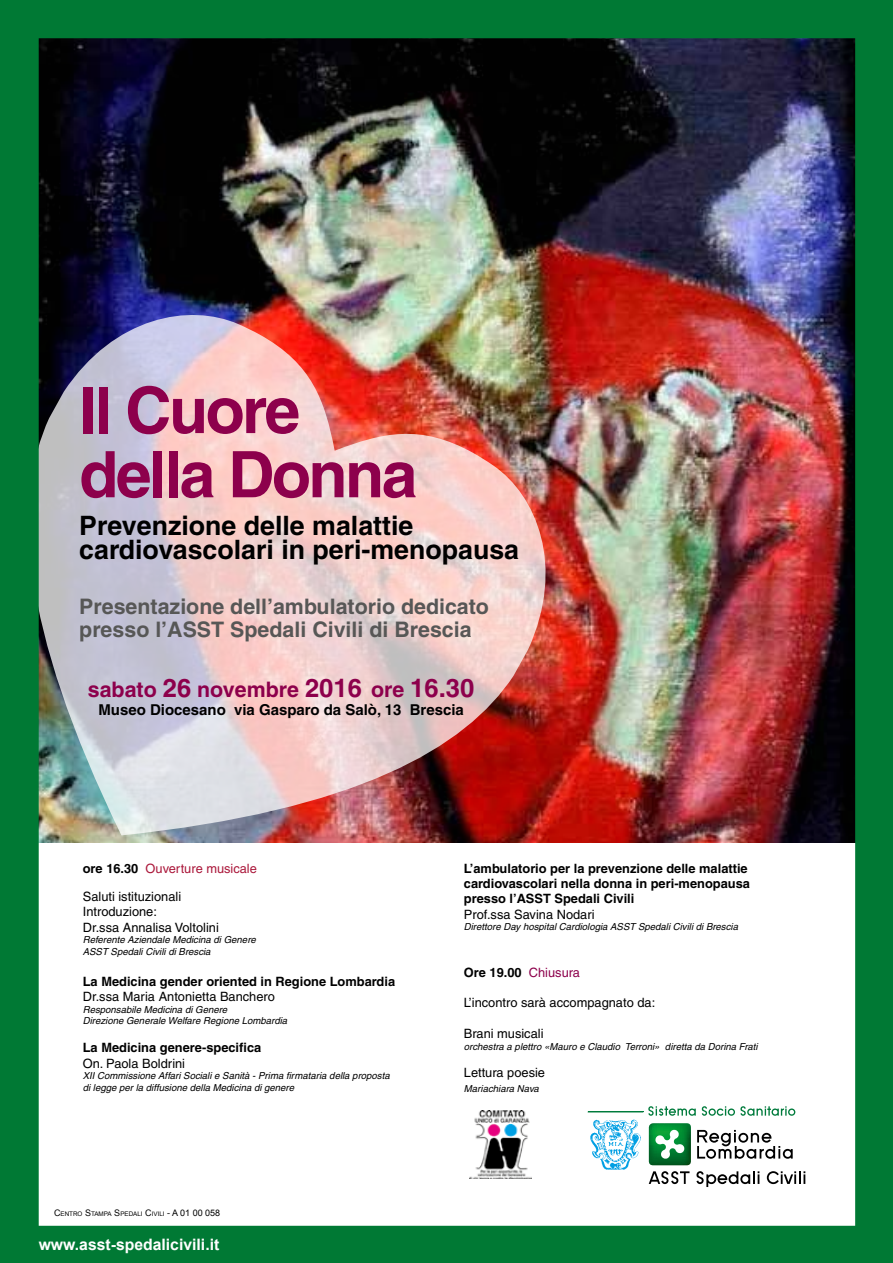
<style>
.page{position:relative;width:893px;height:1263px;background:#fff}
.page>*{position:absolute;margin:0;border:0;box-sizing:border-box;transform-origin:0 0}
.t1{font:700 64.2px/64.2px "Helvetica";letter-spacing:-.04em;color:#8d004c}
.t2{font:700 26.7px/24.6px "Helvetica";color:#000}
.t3{font:700 21.45px/23.5px "Helvetica";color:#575756}
.t4{font:700 21.45px "Helvetica";color:#8d004c}
.t5{font:700 15.75px "Arial";color:#fff}
.t6{font:700 15px "Helvetica";color:#000}
.t7{font:12.9px/28.2px "Helvetica";color:#000}
.t8{font:700 12.9px/15.5px "Helvetica";color:#000}
.t9{font:italic 9.6px/11.6px "Helvetica";color:#000}
.t10{font:6.3px "Arial";color:#000}
.s1{font-size:25.65px}
.s2{font-weight:700}
.s3{color:#ab183b}
.s4{font-size:9px}
.s5{font-weight:400;color:#8d004c}
</style>
<div class="page">
<img style="left:0;top:0;width:893px;height:1263px">
<h1 class="t1" style="left:79px;top:377px;width:340px">Il Cuore della Donna</h1>
<h2 class="t2" style="left:79px;top:513px;width:441px">Prevenzione delle malattie cardiovascolari in peri-menopausa</h2>
<h3 class="t3" style="left:79px;top:594px;width:411px">Presentazione dell’ambulatorio dedicato presso l’ASST Spedali Civili di Brescia</h3>
<h3 class="t4" style="left:88px;top:676px;width:388px">sabato <span class="s1">26</span> novembre <span class="s1">2016</span> ore <span class="s1">16.30</span></h3>
<h3 class="t6" style="left:98px;top:700px;width:367px">Museo Diocesano via Gasparo da Salò, 13 Brescia</h3>
<h3 class="t7" style="left:83px;top:854px;width:176px"><span class="s2">ore 16.30</span> <span class="s3">Ouverture musicale<br></span>Saluti istituzionali</h3>
<h3 class="t7" style="left:83px;top:904px;width:138px;line-height:15.5px">Introduzione:<br>Dr.ssa Annalisa Voltolini</h3>
<p class="t9" style="left:83px;top:934px;width:175px">Referente Aziendale Medicina di Genere<br>ASST Spedali Civili di Brescia</p>
<h3 class="t8" style="left:83px;top:973px;width:314px">La Medicina gender oriented in Regione Lombardia</h3>
<h3 class="t7" style="left:83px;top:982px;width:194px">Dr.ssa Maria Antonietta Banchero</h3>
<p class="t9" style="left:83px;top:1003px;width:206px">Responsabile Medicina di Genere<br>Direzione Generale Welfare Regione Lombardia</p>
<h3 class="t8" style="left:83px;top:1040px;width:180px">La Medicina genere-specifica</h3>
<h3 class="t7" style="left:83px;top:1049px;width:104px">On. Paola Boldrini</h3>
<p class="t9" style="left:83px;top:1070px;width:308px">XII Commissione Affari Sociali e Sanità - Prima firmataria della proposta di legge per la diffusione della Medicina di genere</p>
<p class="t10" style="left:54px;top:1209px;width:168px"><span class="s4">C</span>ENTRO <span class="s4">S</span>TAMPA <span class="s4">S</span>PEDALI <span class="s4">C</span>IVILI <span class="s4">- A 01 00 058</span></p>
<h3 class="t5" style="left:39px;top:1233px;width:182px">www.asst-spedalicivili.it</h3>
<h3 class="t8" style="left:464px;top:860px;width:288px">L’ambulatorio per la prevenzione delle malattie cardiovascolari nella donna in peri-menopausa presso l’ASST Spedali Civili</h3>
<h3 class="t7" style="left:464px;top:900px;width:132px">Prof.ssa Savina Nodari</h3>
<p class="t9" style="left:464px;top:921px;width:276px">Direttore Day hospital Cardiologia ASST Spedali Civili di Brescia</p>
<h3 class="t8" style="left:464px;top:964px;width:118px">Ore 19.00 <span class="s5">Chiusura</span></h3>
<h3 class="t7" style="left:464px;top:989px;width:193px">L’incontro sarà accompagnato da:</h3>
<h3 class="t7" style="left:464px;top:1019px;width:81px">Brani musicali</h3>
<p class="t9" style="left:464px;top:1040px;width:295px">orchestra a plettro «Mauro e Claudio Terroni» diretta da Dorina Frati</p>
<h3 class="t7" style="left:464px;top:1058px;width:83px">Lettura poesie</h3>
<p class="t9" style="left:464px;top:1083px;width:77px">Mariachiara Nava</p>
</div>
